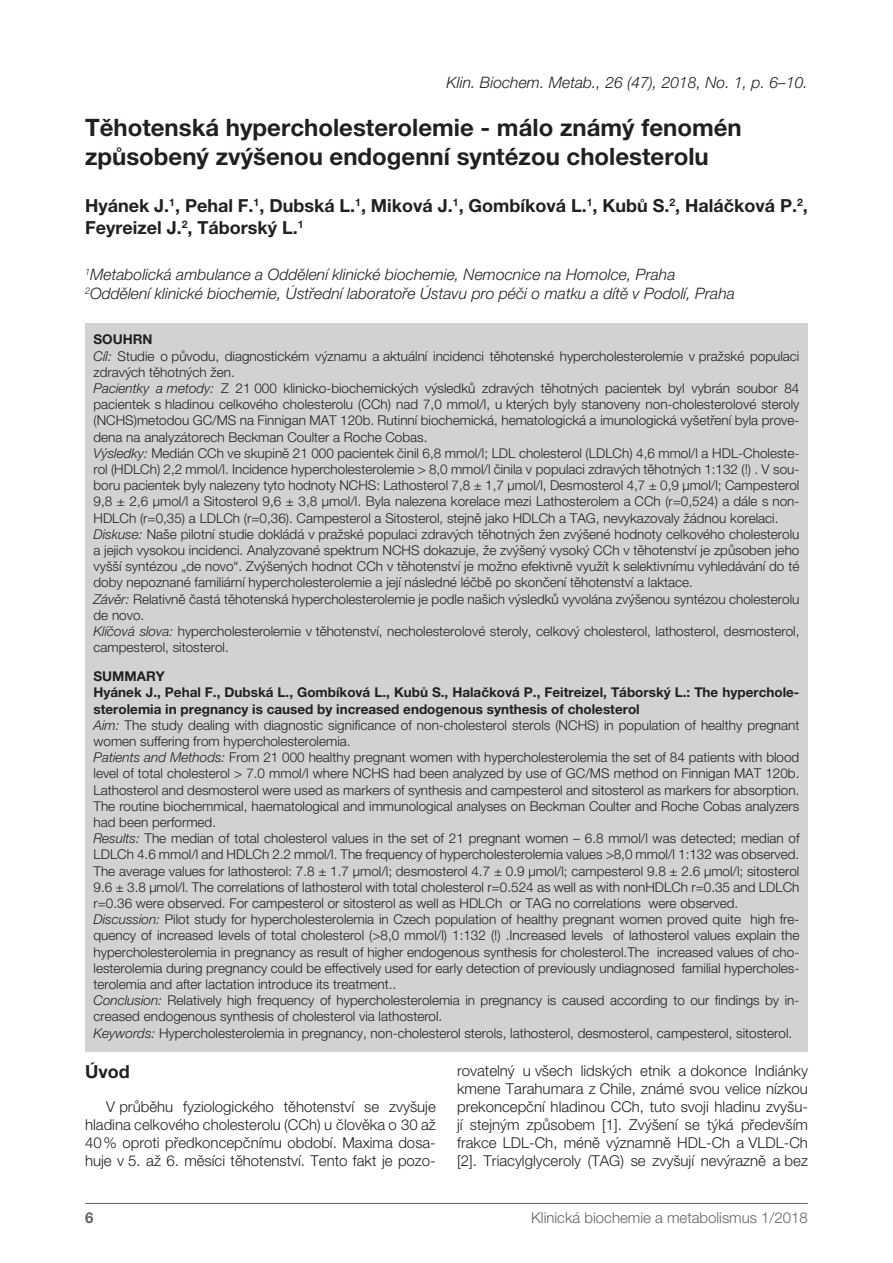
<style>
.page{position:relative;width:893px;height:1263px;background:#fff}
.page>*{position:absolute;margin:0;border:0;box-sizing:border-box;transform-origin:0 0}
.t1{font:700 24px/28.8px "Helvetica Neue CE";color:#231f20}
.t2{font:700 18px/21.6px "Helvetica Neue CE";color:#231f20}
.t3{font:italic 300 15.75px/18.9px "Helvetica Neue CE";color:#231f20}
.t4{font:300 15px/18px "Helvetica Neue CE";color:#231f20;text-align:justify}
.t5{font:300 15px "Helvetica Neue CE";color:#636366}
.t6{font:300 13.5px/16.2px "Helvetica Neue CE";color:#231f20}
.s1{font-weight:700}
.s2{font-style:italic}
</style>
<div class="page">
<hr style="left:85px;top:1203px;width:723px;height:1px;background:#636366">
<div style="left:85px;top:323px;width:723px;height:728px;background:#d1d2d4"></div>
<p class="t3" style="left:447px;top:73px;width:363px">Klin. Biochem. Metab., 26 (47), 2018, No. 1, p. –10.</p>
<h1 class="t1" style="left:85px;top:113px;width:658px">Těhotenská hypercholesterolemie - málo známý fenomén způsobený zvýšenou endogenní syntézou cholesterolu</h1>
<h2 class="t2" style="left:85px;top:195px;width:724px">Hyánek J.<sup>1</sup> , Pehal F.<sup>1</sup> , Dubská L.<sup>1</sup> , Miková J.<sup>1</sup> , Gombíková L.<sup>1</sup> , Kubů S.<sup>2</sup>, Haláčková P.<sup>2</sup>,<br>Feyreizel J.<sup>2</sup>, Táborský L.<sup>1</sup></h2>
<p class="t3" style="left:85px;top:265px;width:651px"><sup>1</sup>Metabolická ambulance a Oddělení klinické biochemie, Nemocnice na Homolce, Praha<br><sup>2</sup>Oddělení klinické biochemie, Ústřední laboratoře Ústavu pro péči o matku a dítě v Podolí, Praha</p>
<p class="t6" style="left:94px;top:331px;width:707px"><span class="s1">Souhrn<br></span><span class="s2">Cíl:</span> Studie o původu, diagnostickém významu a aktuální incidenci těhotenské hypercholesterolemie v pražské populaci zdravých těhotných žen.<br><span class="s2">Pacientky a metody:</span> Z 21 000 klinicko-biochemických výsledků zdravých těhotných pacientek byl vybrán soubor 84 pacientek s hladinou celkového cholesterolu (CCh) nad 7,0 mmol/l, u kterých byly stanoveny non-cholesterolové steroly (NCHS)metodou GC/MS na Finnigan MAT 120b. Rutinní biochemická, hematologická a imunologická vyšetření byla prove&shy;dena na analyzátorech Beckman Coulter a Roche Cobas.<br><span class="s2">Výsledky:</span> Medián CCh ve skupině 21 000 pacientek činil 6,8 mmol/l; LDL cholesterol (LDLCh) 4,6 mmol/l a HDL-Choleste&shy;rol (HDLCh) 2,2 mmol/l. Incidence hypercholesterolemie &gt; 8,0 mmol/l činila v populaci zdravých těhotných 1:132 (!) . V sou&shy;boru pacientek byly nalezeny tyto hodnoty NCHS: Lathosterol 7,8 ± 1,7 µmol/l, Desmosterol 4,7 ± 0,9 µmol/l; Campesterol 9,8 ± 2,6 µmol/l a Sitosterol 9,6 ± 3,8 µmol/l. Byla nalezena korelace mezi Lathosterolem a CCh (r=0,524) a dále s non-HDLCh (r=0,35) a LDLCh (r=0,36). Campesterol a Sitosterol, stejně jako HDLCh a TAG, nevykazovaly žádnou korelaci.<br><span class="s2">Diskuse:</span> Naše pilotní studie dokládá v pražské populaci zdravých těhotných žen zvýšené hodnoty celkového cholesterolu a jejich vysokou incidenci. Analyzované spektrum NCHS dokazuje, že zvýšený vysoký CCh v těhotenství je způsoben jeho vyšší syntézou „de novo“. Zvýšených hodnot CCh v těhotenství je možno efektivně využít k selektivnímu vyhledávání do té doby nepoznané familiární hypercholesterolemie a její následné léčbě po skončení těhotenství a laktace.<br><span class="s2">Závěr:</span> Relativně častá těhotenská hypercholesterolemie je podle našich výsledků vyvolána zvýšenou syntézou cholesterolu de novo.<br><span class="s2">Klíčová slova:</span> hypercholesterolemie v těhotenství, necholesterolové steroly, celkový cholesterol, lathosterol, desmosterol, campesterol, sitosterol.</p>
<p class="t6" style="left:94px;top:668px;width:707px"><span class="s1">SUMMARY<br>Hyánek J., Pehal F., Dubská L., Gombíková L., Kubů S., Halačková P., Feitreizel, Táborský L.: The hyperchole&shy;sterolemia in pregnancy is caused by increased endogenous synthesis of cholesterol<br></span><span class="s2">Aim:</span> The study dealing with diagnostic significance of non-cholesterol sterols (NCHS) in population of healthy pregnant women suffering from hypercholesterolemia.<br><span class="s2">Patients and Methods:</span> From 21 000 healthy pregnant women with hypercholesterolemia the set of 84 patients with blood level of total cholesterol &gt; 7.0 mmol/l where NCHS had been analyzed by use of GC/MS method on Finnigan MAT 120b.<br>Lathosterol and desmosterol were used as markers of synthesis and campesterol and sitosterol as markers for absorption.<br>The routine biochemmical, haematological and immunological analyses on Beckman Coulter and Roche Cobas analyzers had been performed.<br><span class="s2">Results:</span> The median of total cholesterol values in the set of 21 pregnant women – 6.8 mmol/l was detected; median of LDLCh 4.6 mmol/l and HDLCh 2.2 mmol/l. The frequency of hypercholesterolemia values &gt;8,0 mmol/l 1:132 was observed.<br>The average values for lathosterol: 7.8 ± 1.7 µmol/l; desmosterol 4.7 ± 0.9 µmol/l; campesterol 9.8 ± 2.6 µmol/l; sitosterol 9.6 ± 3.8 µmol/l. The correlations of lathosterol with total cholesterol r=0.524 as well as with nonHDLCh r=0.35 and LDLCh r=0.36 were observed. For campesterol or sitosterol as well as HDLCh or TAG no correlations were observed.<br><span class="s2">Discussion:</span> Pilot study for hypercholesterolemia in Czech population of healthy pregnant women proved quite high fre&shy;quency of increased levels of total cholesterol (&gt;8,0 mmol/l) 1:132 (!) .Increased levels of lathosterol values explain the hypercholesterolemia in pregnancy as result of higher endogenous synthesis for cholesterol.The increased values of cho&shy;lesterolemia during pregnancy could be effectively used for early detection of previously undiagnosed familial hypercholes&shy;terolemia and after lactation introduce its treatment..<br><span class="s2">Conclusion:</span> Relatively high frequency of hypercholesterolemia in pregnancy is caused according to our findings by in&shy;creased endogenous synthesis of cholesterol via lathosterol.<br><span class="s2">Keywords:</span> Hypercholesterolemia in pregnancy, non-cholesterol sterols, lathosterol, desmosterol, campesterol, sitosterol.</p>
<h2 class="t2" style="left:85px;top:1061px;width:46px">Úvod</h2>
<p class="t4" style="left:85px;top:1098px;width:352px;text-indent:21px">V průběhu fyziologického těhotenství se zvyšuje hladina celkového cholesterolu (CCh) u člověka o 30 až 40% oproti předkoncepčnímu období. Maxima dosa&shy;huje v 5. až 6. měsíci těhotenství. Tento fakt je pozo-</p>
<p class="t4" style="left:457px;top:1062px;width:352px">rovatelný u všech lidských etnik a dokonce Indiánky kmene Tarahumara z Chile, známé svou velice nízkou prekoncepční hladinou CCh, tuto svoji hladinu zvyšu&shy;jí stejným způsobem [1]. Zvýšení se týká především frakce LDL-Ch, méně významně HDL-Ch a VLDL-Ch [2]. Triacylglyceroly (TAG) se zvyšují nevýrazně a bez</p>
<p class="t5" style="left:531px;top:1209px;width:278px">Klinická biochemie a metabolismus 1/2018</p>
</div>
